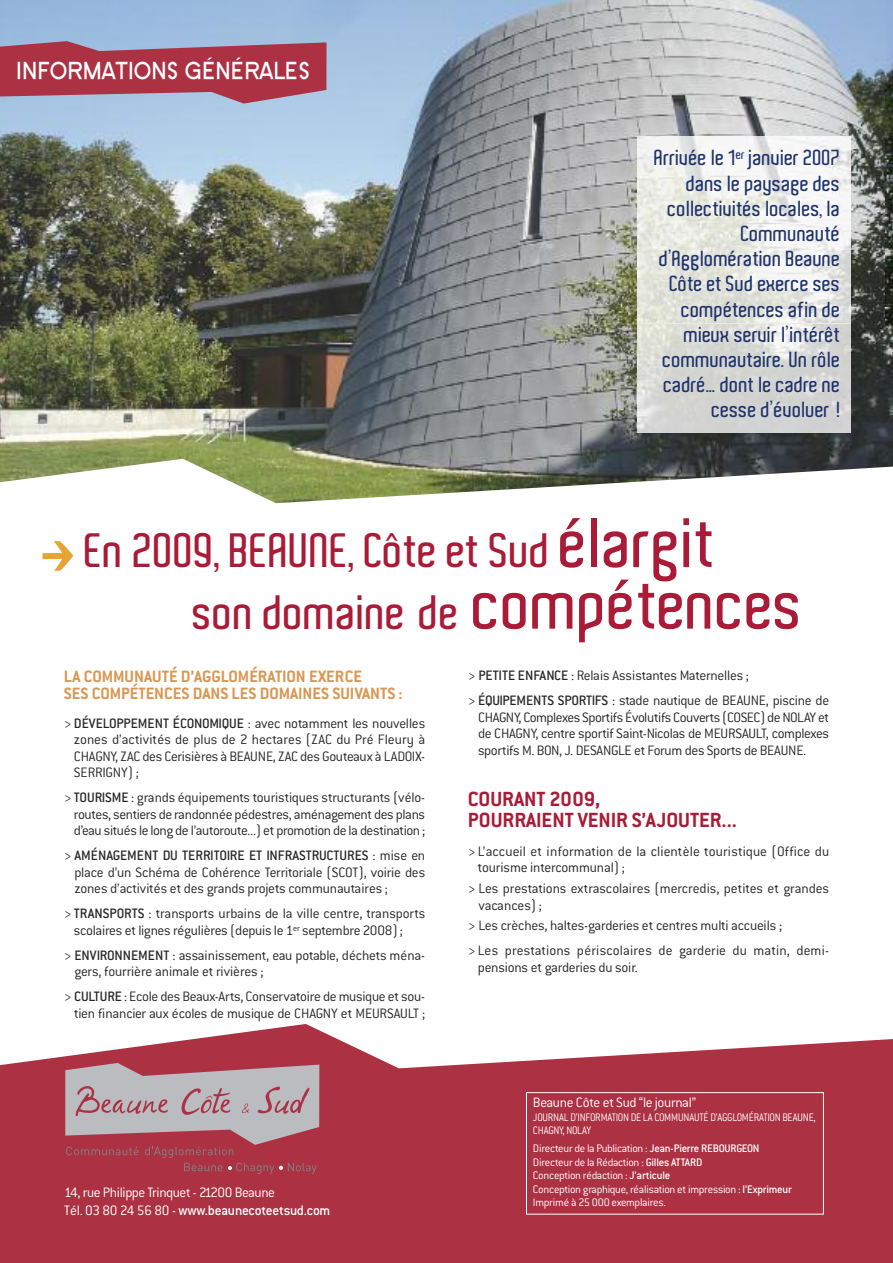
<style>
.page{position:relative;width:893px;height:1263px;background:#fff}
.page>*{position:absolute;margin:0;border:0;box-sizing:border-box;transform-origin:0 0}
.t1{font:600 46.5px/61.5px "Aldo";color:#a91b36}
.t2{font:700 25.5px "SF Old Republic SC";color:#fff;scale:.9 1}
.t3{font:700 22.5px/21px "Conduit ITC";color:#a91b36}
.t4{font:600 21px/25.2px "Aldo";color:#1f336d;text-align:right}
.t5{font:700 18px/16.5px "Conduit ITC";color:#d99752}
.t6{font:300 15px/16.5px "Conduit ITC";letter-spacing:-.01em;color:#272627}
.t7{font:300 15px/18px "Conduit ITC";letter-spacing:-.03em;color:#fff}
.t8{font:300 12px/13.5px "Conduit ITC";letter-spacing:-.025em;color:#fff}
.t9{font:300 12px/13.5px "Conduit ITC";letter-spacing:-.025em;color:#fff;scale:.9 1}
.s1{font-size:67.5px}
.s2{font-weight:500}
</style>
<div class="page">
<img style="left:0;top:0;width:893px;height:459px">
<img style="left:886px;top:0;width:7px;height:324px">
<svg style="left:0;top:459px;width:893px;height:97px"></svg>
<svg style="left:0;top:1024px;width:893px;height:239px;background:#b54b5a"></svg>
<svg style="left:0;top:41px;width:327px;height:63px;background:#a95166"></svg>
<div style="left:526px;top:1092px;width:298px;height:122px;border:1px solid #fff"></div>
<hr style="left:632px;top:323px;width:218px;height:1px;background:#ac9762">
<svg style="left:42px;top:541px;width:31px;height:30px"></svg>
<img style="left:638px;top:136px;width:212px;height:297px">
<hr style="left:638px;top:323px;width:212px;height:1px;background:#eeeae0">
<svg style="left:65px;top:1063px;width:254px;height:111px;background:#b27d87"></svg>
<h2 class="t2" style="left:16px;top:55px;width:328px">INFORMATIONS GÉNÉRALES</h2>
<p class="t4" style="left:655px;top:146px;width:188px">Arrivée le 1<sup>er</sup> janvier 2007 dans le paysage des collectivités locales, la<br>Communauté d’Agglomération Beaune<br>Côte et Sud exerce ses compétences afin de mieux servir l’intérêt communautaire. Un rôle cadré… dont le cadre ne cesse d’évoluer !</p>
<h1 class="t1" style="left:193px;top:520px;width:613px;text-indent:-108px">En 2009, BEAUNE, Côte et Sud <span class="s1">élargit<br></span>son domaine de <span class="s1">compétences</span></h1>
<p class="t5" style="left:64px;top:670px;width:340px">LA COMMUNAUTÉ D’AGGLOMÉRATION EXERCE<br>SES COMPÉTENCES DANS LES DOMAINES SUIVANTS :</p>
<p class="t6" style="left:74px;top:717px;width:353px;text-align:justify;text-indent:-10px">&gt; <span class="s2">DÉVELOPPEMENT ÉCONOMIQUE</span> : avec notamment les nouvelles zones d’activités de plus de 2 hectares (ZAC du Pré Fleury à CHAGNY, ZAC des Cerisières à BEAUNE, ZAC des Gouteaux à LADOIX-SERRIGNY) ;</p>
<p class="t6" style="left:74px;top:791px;width:353px;text-align:justify;text-indent:-10px">&gt; <span class="s2">TOURISME</span> : grands équipements touristiques structurants (vélo&shy;routes, sentiers de randonnée pédestres, aménagement des plans d’eau situés le long de l’autoroute...) et promotion de la destination ;</p>
<p class="t6" style="left:74px;top:849px;width:352px;text-align:justify;text-indent:-11px">&gt; <span class="s2">AMÉNAGEMENT DU TERRITOIRE ET INFRASTRUCTURES</span> : mise en place d’un Schéma de Cohérence Territoriale (SCOT), voirie des zones d’activités et des grands projets communautaires ;</p>
<p class="t6" style="left:74px;top:907px;width:353px;text-indent:-10px">&gt; <span class="s2">TRANSPORTS</span> : transports urbains de la ville centre, transports scolaires et lignes régulières (depuis le 1<sup>er</sup> septembre 2008) ;</p>
<p class="t6" style="left:74px;top:949px;width:352px;text-indent:-11px">&gt; <span class="s2">ENVIRONNEMENT</span> : assainissement, eau potable, déchets ména&shy;gers, fourrière animale et rivières ;</p>
<p class="t6" style="left:64px;top:990px;width:363px;text-align:right">&gt; <span class="s2">CULTURE</span> : Ecole des Beaux-Arts, Conservatoire demusique et sou&shy;tien financier aux écoles de musique de CHAGNY et MEURSAULT ;</p>
<p class="t7" style="left:64px;top:1185px;width:268px">14, rue Philippe Trinquet - 21200 Beaune<br>Tél. 03 80 24 56 80 - <span class="s2">www.beaunecoteetsud.com</span></p>
<p class="t6" style="left:468px;top:665px;width:363px;line-height:25px">&gt; <span class="s2">PETITE ENFANCE</span> : Relais Assistantes Maternelles ;<br>&gt; <span class="s2">ÉQUIPEMENTS SPORTIFS</span> : stade nautique de BEAUNE, piscine de</p>
<p class="t6" style="left:478px;top:710px;width:353px;text-align:justify">CHAGNY, Complexes SportifsÉvolutifs Couverts (COSEC)deNOLAY et de CHAGNY, centre sportif Saint-Nicolas de MEURSAULT, complexes sportifs M. BON, J. DESANGLE et Forum des Sports de BEAUNE.</p>
<h3 class="t3" style="left:468px;top:790px;width:271px">COURANT 2009,<br>POURRAIENT VENIR S’AJOUTER...</h3>
<p class="t6" style="left:478px;top:844px;width:353px;text-indent:-10px">&gt; L’accueil et information de la clientèle touristique (Office du tourisme intercommunal) ;</p>
<p class="t6" style="left:478px;top:882px;width:352px;text-indent:-11px">&gt; Les prestations extrascolaires (mercredis, petites et grandes vacances) ;</p>
<p class="t6" style="left:468px;top:915px;width:363px;line-height:25px">&gt; Les crèches, haltes-garderies et centres multi accueils ;<br>&gt; Les prestations périscolaires de garderie du matin, demi-</p>
<p class="t6" style="left:478px;top:960px;width:162px">pensions et garderies du soir.</p>
<p class="t7" style="left:533px;top:1095px;width:165px">Beaune Côte et Sud “le journal”</p>
<p class="t9" style="left:533px;top:1111px;width:316px">JOURNAL D’INFORMATION DE LA COMMUNAUTÉ D’AGGLOMÉRATION BEAUNE,<br>CHAGNY, NOLAY</p>
<p class="t8" style="left:533px;top:1143px;width:260px">Directeur de la Publication : <span class="s2">Jean-Pierre REBOURGEON </span>Directeur de la Rédaction : <span class="s2">Gilles ATTARD<br></span>Conception rédaction : <span class="s2">J’articule<br></span>Conception graphique, réalisation et impression : <span class="s2">l’Exprimeur </span>Imprimé à 25 000 exemplaires.</p>
</div>
